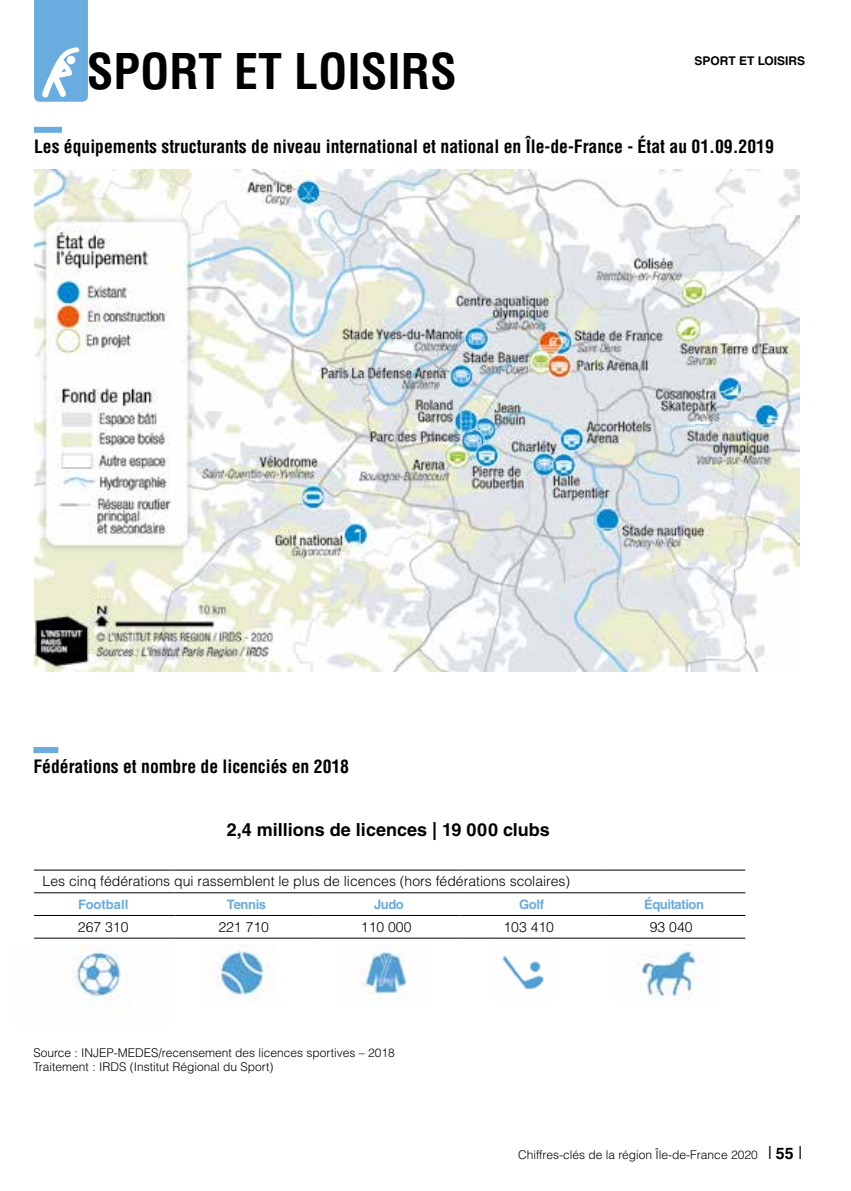
<style>
.page{position:relative;width:851px;height:1191px;background:#fff}
.page>*{position:absolute;margin:0;border:0;box-sizing:border-box;transform-origin:0 0}
.t1{font:700 condensed 48px "Helvetica LT Std";color:#000}
.t2{font:700 condensed 18px "Helvetica LT Std";color:#000}
.t3{font:700 18px "Helvetica LT Std";color:#000}
.t4{font:300 14px "Helvetica LT Std";color:#000}
.t5{font:700 13px "Helvetica LT Std";letter-spacing:-.03em;color:#69abde}
.t6{font:700 13px "Helvetica LT Std";color:#69abde}
.t7{font:300 12px/14px "Helvetica LT Std";color:#000}
.t8{font:700 12px "Helvetica LT Std";color:#000}
.s1{font-size:18px}
.s2{font-weight:700;font-size:16px}
</style>
<div class="page">
<svg style="left:34px;top:0;width:54px;height:102px;background:#7bb6e2"></svg>
<div style="left:67px;top:56px;width:8px;height:8px;background:#fff;border-radius:50%"></div>
<img style="left:34px;top:170px;width:765px;height:501px">
<div style="left:34px;top:127px;width:28px;height:6px;background:#69acdf"></div>
<div style="left:33px;top:747px;width:25px;height:6px;background:#69acdf"></div>
<hr style="left:34px;top:869px;width:141px;height:1px;background:#000">
<hr style="left:175px;top:869px;width:143px;height:1px;background:#000">
<hr style="left:318px;top:869px;width:142px;height:1px;background:#000">
<hr style="left:460px;top:869px;width:142px;height:1px;background:#000">
<hr style="left:602px;top:869px;width:143px;height:1px;background:#000">
<hr style="left:34px;top:892px;width:141px;height:1px;background:#000">
<hr style="left:175px;top:892px;width:143px;height:1px;background:#000">
<hr style="left:318px;top:892px;width:142px;height:1px;background:#000">
<hr style="left:460px;top:892px;width:142px;height:1px;background:#000">
<hr style="left:602px;top:892px;width:143px;height:1px;background:#000">
<hr style="left:34px;top:915px;width:141px;height:1px;background:#000">
<hr style="left:175px;top:915px;width:143px;height:1px;background:#000">
<hr style="left:318px;top:915px;width:142px;height:1px;background:#000">
<hr style="left:460px;top:915px;width:142px;height:1px;background:#000">
<hr style="left:602px;top:915px;width:143px;height:1px;background:#000">
<hr style="left:34px;top:937px;width:141px;height:1px;background:#000">
<hr style="left:175px;top:937px;width:143px;height:1px;background:#000">
<hr style="left:318px;top:937px;width:142px;height:1px;background:#000">
<hr style="left:460px;top:937px;width:142px;height:1px;background:#000">
<hr style="left:602px;top:937px;width:143px;height:1px;background:#000">
<img style="left:72px;top:944px;width:58px;height:64px">
<img style="left:207px;top:944px;width:66px;height:60px">
<img style="left:502px;top:955px;width:42px;height:35px">
<img style="left:361px;top:944px;width:46px;height:55px">
<img style="left:639px;top:944px;width:66px;height:56px">
<h1 class="t1" style="left:87px;top:42px;width:371px">SPORT ET LOISIRS</h1>
<p class="t8" style="left:694px;top:53px;width:112px">SPORT ET LOISIRS</p>
<p class="t8" style="left:727px;top:54px;width:79px">POPULAT ON</p>
<h2 class="t2" style="left:34px;top:135px;width:741px">Les équipements structurants de niveau international et national en Île-de-France - État au 01.09.2019</h2>
<h2 class="t2" style="left:33px;top:755px;width:317px">Fédérations et nombre de licenciés en 2018</h2>
<h2 class="t3" style="left:227px;top:819px;width:324px">2,4 millions de licences | 19 000 clubs</h2>
<p class="t4" style="left:43px;top:872px;width:529px">Les cinq fédérations qui rassemblent le plus de licences (hors fédérations scolaires)</p>
<p class="t6" style="left:78px;top:896px;width:52px">Football</p>
<p class="t5" style="left:227px;top:896px;width:41px">Tennis</p>
<p class="t5" style="left:374px;top:896px;width:31px">Judo</p>
<p class="t5" style="left:519px;top:896px;width:26px">Golf</p>
<p class="t5" style="left:644px;top:896px;width:62px">Équitation</p>
<p class="t4" style="left:78px;top:918px;width:52px">267 310</p>
<p class="t4" style="left:218px;top:918px;width:52px">221 710</p>
<p class="t4" style="left:361px;top:918px;width:52px">110 000</p>
<p class="t4" style="left:503px;top:918px;width:52px">103 410</p>
<p class="t4" style="left:649px;top:918px;width:44px">93 040</p>
<p class="t7" style="left:33px;top:1045px;width:363px">Source : INJEP-MEDES/recensement des licences sportives – 2018<br>Traitement : IRDS (Institut Régional du Sport)</p>
<p class="t7" style="left:518px;top:1148px;width:286px">Chiffres-clés de la région Île-de-France 2020 <span class="s1">I</span> <span class="s2">55</span> <span class="s1">I</span></p>
</div>
